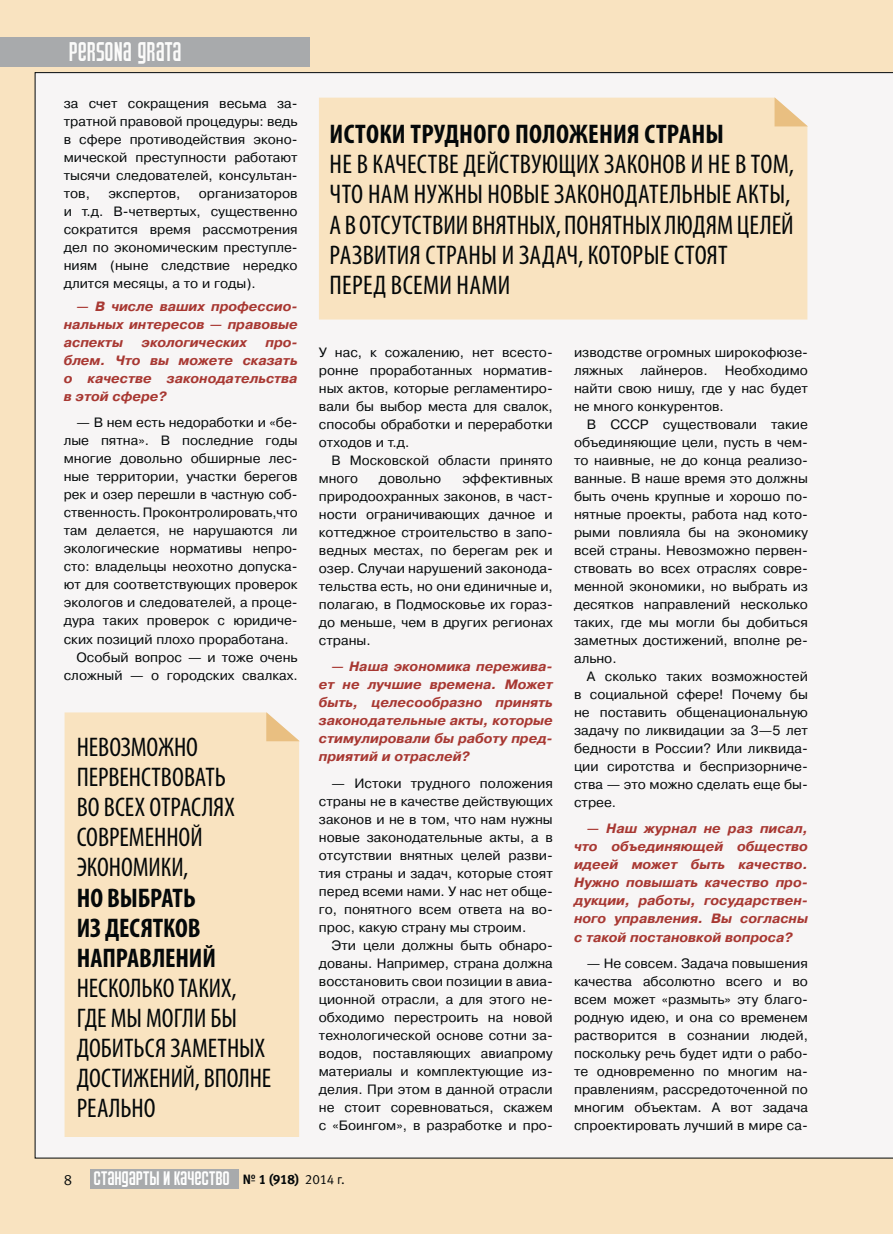
<style>
.page{position:relative;width:893px;height:1234px;background:#fff}
.page>*{position:absolute;margin:0;border:0;box-sizing:border-box;transform-origin:0 0}
.t1{font:condensed 27px/30px "Myriad Pro";letter-spacing:.005em;color:#040809}
.t2{font:700 condensed 27px/30px "Myriad Pro";color:#040809}
.t3{font:27px "Airport";color:#fbfbfa;scale:.9 1}
.t4{font:19.5px "Airport";letter-spacing:-.005em;color:#fff}
.t5{font:13.5px/18px "Pragmatica C";color:#040809;text-align:justify}
.t6{font:italic 700 13.5px/18px "Pragmatica C";color:#a83832;text-align:justify}
.s1{font-family:"Meta Normal LFC";font-size:15px;color:#040809}
.s2{font-family:"Meta Bold C";font-size:13.5px;color:#040809}
.s3{font-family:"Meta Bold LFC";font-size:13.5px;color:#040809}
.s4{font-family:"Meta Normal LFC";font-size:13.5px;color:#040809}
</style>
<div class="page">
<div style="left:0;top:0;width:893px;height:1233px;background:#f9e3c0"></div>
<div style="left:35px;top:72px;width:858px;height:1086px;background:#f7f5f5"></div>
<div style="left:90px;top:1168px;width:149px;height:20px;background:#a8aaac"></div>
<svg style="left:65px;top:712px;width:234px;height:424px"></svg>
<svg style="left:319px;top:98px;width:488px;height:221px"></svg>
<svg style="left:266px;top:712px;width:34px;height:29px"></svg>
<svg style="left:774px;top:97px;width:34px;height:29px"></svg>
<div style="left:0;top:37px;width:310px;height:30px;background:#a8aaac"></div>
<h1 class="t3" style="left:69px;top:36px;width:127px">PERSONA GRATA</h1>
<p class="t5" style="left:64px;top:96px;width:235px">за счет сокращения весьма за&shy;тратной правовой процедуры: ведь в сфере противодействия эконо&shy;мической преступности работают тысячи следователей, консультан&shy;тов,</p>
<p class="t5" style="left:64px;top:186px;width:235px;text-indent:135px">организаторов и т.д. В-четвертых, существенно сократится время рассмотрения дел по экономическим преступле&shy;ниям (ныне следствие нередко длится месяцы, а то и годы).</p>
<p class="t6" style="left:64px;top:298px;width:235px;text-indent:13px">— В числе ваших профессио&shy;нальных интересов — правовые аспекты</p>
<p class="t5" style="left:108px;top:186px;width:74px">экспертов,</p>
<p class="t6" style="left:64px;top:334px;width:235px;text-indent:202px">про&shy;блем. Что вы можете сказать о качестве законодательства в этой сфере?</p>
<p class="t5" style="left:77px;top:415px;width:223px">— В нем есть недоработки и «бе-</p>
<p class="t5" style="left:64px;top:433px;width:235px">лые пятна». В последние годы</p>
<p class="t5" style="left:64px;top:451px;width:235px">многие довольно обширные лес-</p>
<p class="t5" style="left:64px;top:469px;width:235px">ные территории, участки берегов</p>
<p class="t5" style="left:64px;top:487px;width:235px">рек и озер перешли в частную соб-</p>
<p class="t5" style="left:64px;top:505px;width:235px">ственность. Проконтролировать,что</p>
<p class="t5" style="left:64px;top:523px;width:235px">там делается, не нарушаются ли</p>
<p class="t5" style="left:64px;top:541px;width:235px">экологические нормативы непро-</p>
<p class="t5" style="left:64px;top:559px;width:235px">сто: владельцы неохотно допуска-</p>
<p class="t5" style="left:64px;top:577px;width:235px">ют для соответствующих проверок</p>
<p class="t5" style="left:64px;top:595px;width:235px">экологов и следователей, а проце-</p>
<p class="t5" style="left:64px;top:613px;width:235px">дура таких проверок с юридиче-</p>
<p class="t5" style="left:64px;top:631px;width:227px">ских позиций плохо проработана.</p>
<p class="t5" style="left:77px;top:649px;width:223px">Особый вопрос — и тоже очень</p>
<p class="t5" style="left:64px;top:667px;width:235px">сложный — о городских свалках.</p>
<p class="t6" style="left:141px;top:334px;width:107px">экологических</p>
<h1 class="t1" style="left:77px;top:732px;width:159px">НЕВОЗМОЖНО<br>ПЕРВЕНСТВОВАТЬ<br>ВО ВСЕХ ОТРАСЛЯХ<br>СОВРЕМЕННОЙ<br>ЭКОНОМИКИ,</h1>
<h1 class="t2" style="left:77px;top:882px;width:141px">НО ВЫБРАТЬ<br>ИЗ ДЕСЯТКОВ<br>НАПРАВЛЕНИЙ</h1>
<h1 class="t1" style="left:77px;top:971px;width:196px">НЕСКОЛЬКО ТАКИХ,<br>ГДЕ МЫ МОГЛИ БЫ<br>ДОБИТЬСЯ ЗАМЕТНЫХ<br>ДОСТИЖЕНИЙ, ВПОЛНЕ<br>РЕАЛЬНО</h1>
<h1 class="t2" style="left:330px;top:119px;width:396px">ИСТОКИ ТРУДНОГО ПОЛОЖЕНИЯ СТРАНЫ</h1>
<h1 class="t1" style="left:330px;top:149px;width:466px">НЕ В КАЧЕСТВЕ ДЕЙСТВУЮЩИХ ЗАКОНОВ И НЕ В ТОМ, ЧТО НАМ НУЖНЫ НОВЫЕ ЗАКОНОДАТЕЛЬНЫЕ АКТЫ, А В ОТСУТСТВИИ ВНЯТНЫХ, ПОНЯТНЫХ ЛЮДЯМ ЦЕЛЕЙ РАЗВИТИЯ СТРАНЫ И ЗАДАЧ, КОТОРЫЕ СТОЯТ<br>ПЕРЕД ВСЕМИ НАМИ</h1>
<p class="t5" style="left:319px;top:344px;width:235px">У нас, к сожалению, нет всесто&shy;ронне проработанных норматив&shy;ных актов, которые регламентиро&shy;вали бы выбор места для свалок, способы обработки и переработки отходов и т.д.</p>
<p class="t5" style="left:319px;top:452px;width:235px;text-indent:13px">В Московской области принято много</p>
<p class="t5" style="left:319px;top:470px;width:235px;text-indent:143px">эффективных природо охранных законов, в част&shy;ности ограничивающих дачное и коттеджное строительство в запо&shy;ведных местах, по берегам рек и озер. Случаи нарушений законода&shy;тельства есть, но они единичные и, полагаю, в Подмосковье их гораз&shy;до меньше, чем в других регионах страны.</p>
<p class="t6" style="left:319px;top:659px;width:235px;text-indent:13px">— Наша экономика пережива&shy;ет не лучшие времена. Может быть, целесообразно принять законодательные акты, которые стимулировали бы работу пред&shy;приятий и отраслей?</p>
<p class="t5" style="left:319px;top:775px;width:235px;text-indent:13px">— Истоки трудного положения страны не в качестве действующих законов и не в том, что нам нужны новые законодательные акты, а в отсутствии внятных целей разви&shy;тия страны и задач, которые стоят перед всеми нами. У нас нет обще&shy;го, понятного всем ответа на во&shy;прос, какую страну мы строим.</p>
<p class="t5" style="left:319px;top:937px;width:235px;text-indent:13px">Эти цели должны быть обнаро&shy;дованы. Например, страна должна восстановить свои позиции в авиа&shy;ционной отрасли, а для этого не&shy;обходимо перестроить на новой технологической основе сотни за&shy;водов, поставляющих авиапрому материалы и комплектующие из&shy;делия. При этом в данной отрасли не стоит соревноваться, скажем с «Боингом», в разработке и про-</p>
<p class="t5" style="left:379px;top:470px;width:64px">довольно</p>
<p class="t5" style="left:574px;top:344px;width:235px">изводстве огромных широкофюзе&shy;ляжных</p>
<p class="t5" style="left:574px;top:362px;width:235px;text-indent:151px">Необходимо найти свою нишу, где у нас будет не много конкурентов.</p>
<p class="t5" style="left:574px;top:416px;width:235px;text-indent:13px">В СССР существовали такие объединяющие цели, пусть в чем&shy;то наивные, не до конца реализо&shy;ванные. В наше время это должны быть очень крупные и хорошо по&shy;нятные проекты, работа над кото&shy;рыми повлияла бы на экономику всей страны. Невозможно первен&shy;ствовать во всех отраслях совре&shy;менной экономики, но выбрать из десятков направлений несколько таких, где мы могли бы добиться заметных достижений, вполне ре&shy;ально.</p>
<p class="t5" style="left:574px;top:668px;width:235px;text-indent:13px">А сколько таких возможностей в социальной сфере! Почему бы не поставить общенациональную задачу по ликвидации за 3—5 лет бедности в России? Или ликвида&shy;ции сиротства и беспризорниче&shy;ства — это можно сделать еще бы&shy;стрее.</p>
<p class="t6" style="left:574px;top:821px;width:235px;text-indent:13px">— Наш журнал не раз писал, что объединяющей общество идеей может быть качество.<br>Нужно повышать качество про&shy;дукции, работы, государствен&shy;ного управления. Вы согласны с такой постановкой вопроса?</p>
<p class="t5" style="left:574px;top:955px;width:235px;text-indent:13px">— Не совсем. Задача повышения качества абсолютно всего и во всем может «размыть» эту благо&shy;родную идею, и она со временем растворится в сознании людей, поскольку речь будет идти о рабо&shy;те одновременно по многим на&shy;правлениям, рассредоточенной по многим объектам. А вот задача спроектировать лучший в мире са-</p>
<p class="t5" style="left:640px;top:362px;width:69px">лайнеров.</p>
<h2 class="t4" style="left:64px;top:1166px;width:283px"><span class="s1">8</span> СТАНДАРТЫ И КАЧЕСТВО <span class="s2">№</span> <span class="s3">1 (918)</span> <span class="s4">2014 г.</span></h2>
</div>
